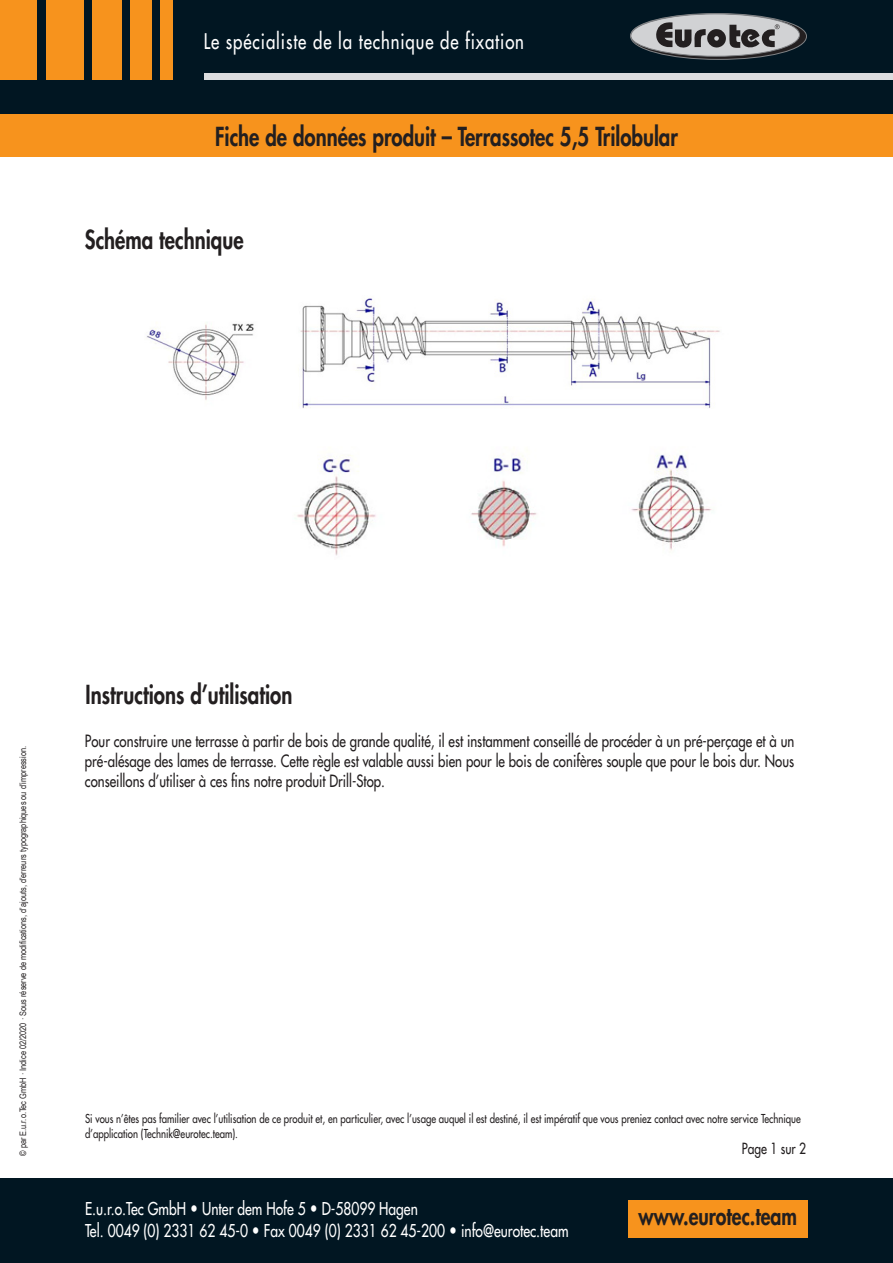
<style>
.page{position:relative;width:893px;height:1263px;background:#fff}
.page>*{position:absolute;margin:0;border:0;box-sizing:border-box;transform-origin:0 0}
.t1{font:800 25.5px "Futura Std";color:#231f20;scale:.8 1}
.t2{font:800 24.3px "Futura Std";color:#231f20;scale:.8 1}
.t3{font:500 21px "Futura Std";letter-spacing:.055em;color:#fff;scale:.8 1}
.t4{font:500 17.25px/22.5px "Futura Std";color:#fff;scale:.8 1}
.t5{font:500 16.5px/19.8px "Futura Std";color:#231f20;text-align:justify;scale:.8 1}
.t6{font:500 15px "Futura Std";color:#231f20;scale:.8 1}
.t7{font:500 12px/14.4px "Futura Std";color:#231f20;scale:.8 1}
.t8{font:9px "Arial Narrow";color:#231f20}
.s1{font-weight:800}
</style>
<div class="page">
<div style="left:0;top:0;width:893px;height:137px;background:#011622"></div>
<div style="left:204px;top:74px;width:689px;height:6px;background:#dcdddf"></div>
<svg style="left:630px;top:13px;width:176px;height:46px"></svg>
<div style="left:631px;top:14px;width:168px;height:42px;background:#d1d2d4;border-radius:50%"></div>
<div style="left:630px;top:14px;width:170px;height:43px;border:1px solid #808285;border-radius:50%"></div>
<div style="left:630px;top:13px;width:177px;height:47px;border:1px solid #808285;border-radius:50%"></div>
<svg style="left:656px;top:22px;width:124px;height:27px"></svg>
<div style="left:0;top:0;width:37px;height:80px;background:#f7931d"></div>
<div style="left:46px;top:0;width:38px;height:80px;background:#f7931d"></div>
<div style="left:92px;top:0;width:30px;height:80px;background:#f7931d"></div>
<div style="left:131px;top:0;width:21px;height:80px;background:#f7931d"></div>
<div style="left:161px;top:0;width:12px;height:80px;background:#f7931d"></div>
<div style="left:0;top:114px;width:893px;height:43px;background:#f7931d"></div>
<div style="left:0;top:1178px;width:893px;height:85px;background:#011622"></div>
<div style="left:628px;top:1200px;width:180px;height:37px;background:#f7931d"></div>
<img style="left:147px;top:323px;width:107px;height:77px">
<img style="left:300px;top:298px;width:420px;height:111px">
<img style="left:295px;top:454px;width:417px;height:102px">
<p class="t3" style="left:204px;top:28px;width:402px">Le spécialiste de la technique de fixation</p>
<h1 class="t1" style="left:215px;top:121px;width:580px">Fiche de données produit – Terrassotec 5,5 Trilobular</h1>
<h1 class="t1" style="left:85px;top:223px;width:200px">Schéma technique</h1>
<p class="t8" style="left:16px;top:1156px;width:411px;rotate:-90deg">© par E.u.r.o.Tec GmbH · Indice 02/2020 · Sous réserve de modifications, d’ajouts, d’erreurs typographiques ou d’impression.</p>
<h1 class="t1" style="left:86px;top:678px;width:260px">Instructions d’utilisation</h1>
<p class="t5" style="left:85px;top:731px;width:888px">Pour construire une terrasse à partir de bois de grande qualité, il est instamment conseillé de procéder à un pré-perçage et à un pré-alésage des lames de terrasse. Cette règle est valable aussi bien pour le bois de conifères souple que pour le bois dur. Nous conseillons d’utiliser à ces fins notre produit Drill-Stop.</p>
<p class="t7" style="left:85px;top:1112px;width:896px">Si vous n’êtes pas familier avec l’utilisation de ce produit et, en particulier, avec l’usage auquel il est destiné, il est impératif que vous preniez contact avec notre service Technique d’application (Technik@eurotec.team).</p>
<p class="t6" style="left:742px;top:1139px;width:82px">Page 1 sur 2</p>
<p class="t4" style="left:85px;top:1197px;width:606px">E.u.r.o.Tec GmbH <span class="s1">•</span> Unter dem Hofe 5 <span class="s1">•</span> D-58099 Hagen<br>Tel. 0049 (0) 2331 62 45-0 <span class="s1">•</span> Fax 0049 (0) 2331 62 45-200 <span class="s1">•</span> info@eurotec.team</p>
<h2 class="t2" style="left:638px;top:1201px;width:200px">www.eurotec.team</h2>
</div>
